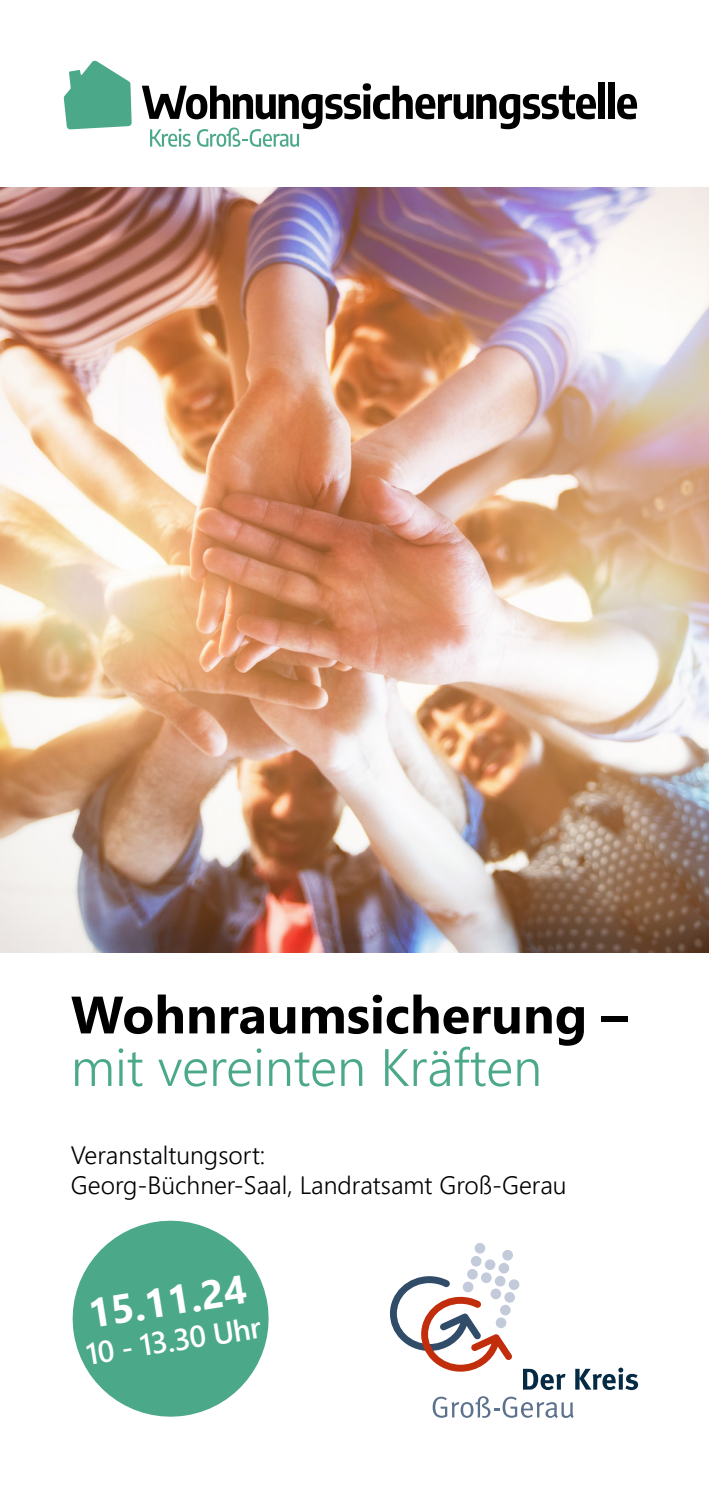
<style>
.page{position:relative;width:709px;height:1489px;background:#fff}
.page>*{position:absolute;margin:0;border:0;box-sizing:border-box;transform-origin:0 0}
.t1{font:300 52.5px "Segoe UI";color:#4ba98a}
.t2{font:700 52.5px "Segoe UI";color:#000}
.t3{font:700 40px "Segoe UI";color:#fff}
.t4{font:600 30px "Segoe UI";color:#fff}
.t5{font:300 25px "Segoe UI";color:#000}
</style>
<div class="page">
<div style="left:598px;top:83px;width:7px;height:36px;background:#000"></div>
<div style="left:608px;top:83px;width:6px;height:36px;background:#000"></div>
<svg style="left:617px;top:94px;width:20px;height:25px"></svg>
<svg style="left:64px;top:61px;width:68px;height:68px"></svg>
<svg style="left:142px;top:83px;width:454px;height:64px"></svg>
<img style="left:0;top:188px;width:709px;height:764px">
<div style="left:467px;top:1268px;width:11px;height:11px;background:#c3cad9;border-radius:50%"></div>
<svg style="left:481px;top:1272px;width:10px;height:10px"></svg>
<div style="left:508px;top:1279px;width:11px;height:10px;background:#c3cad9;border-radius:50%"></div>
<div style="left:471px;top:1255px;width:10px;height:11px;background:#c3cad9;border-radius:50%"></div>
<div style="left:485px;top:1259px;width:10px;height:10px;background:#c3cad9;border-radius:50%"></div>
<div style="left:498px;top:1262px;width:11px;height:11px;background:#c3cad9;border-radius:50%"></div>
<div style="left:474px;top:1242px;width:11px;height:11px;background:#c3cad9;border-radius:50%"></div>
<div style="left:502px;top:1249px;width:11px;height:11px;background:#c3cad9;border-radius:50%"></div>
<div style="left:504px;top:1291px;width:11px;height:11px;background:#c3cad9;border-radius:50%"></div>
<svg style="left:390px;top:1275px;width:122px;height:96px"></svg>
<svg style="left:523px;top:1368px;width:42px;height:21px"></svg>
<svg style="left:575px;top:1367px;width:63px;height:22px"></svg>
<svg style="left:432px;top:1396px;width:141px;height:21px"></svg>
<svg style="left:72px;top:1220px;width:197px;height:197px;fill:#4ba98a"></svg>
<p class="t2" style="left:71px;top:965px;width:558px">Wohnraumsicherung –</p>
<p class="t1" style="left:71px;top:1017px;width:472px">mit vereinten Kräften</p>
<p class="t5" style="left:71px;top:1131px;width:196px">Veranstaltungsort:</p>
<p class="t5" style="left:71px;top:1161px;width:497px">Georg-Büchner-Saal, Landratsamt Groß-Gerau</p>
<p class="t3" style="left:83px;top:1276px;width:161px;rotate:-9deg">15.11.24</p>
<p class="t4" style="left:82px;top:1326px;width:178px;rotate:-9deg">10 - 13.30 Uhr</p>
</div>
